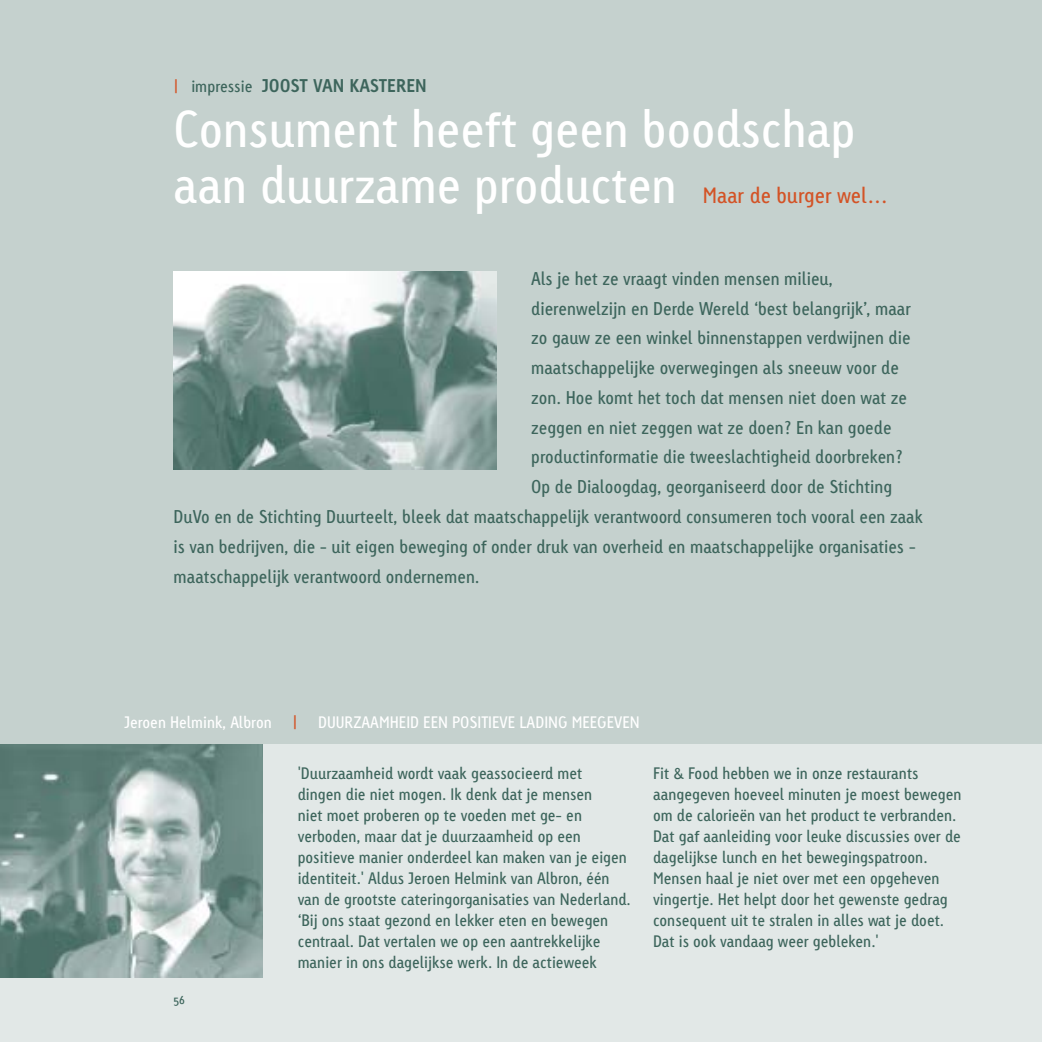
<style>
.page{position:relative;width:1042px;height:1042px;background:#c5d1ce}
.page>*{position:absolute;margin:0;border:0;box-sizing:border-box;transform-origin:0 0}
.t1{font:49px/56px "Linotype Tetria";color:#fff}
.t2{font:21px "Linotype Tetria";color:#d35326}
.t3{font:17.5px "Linotype Tetria";color:#3d655c}
.t4{font:700 17.5px "Linotype Tetria";color:#3d655c}
.t5{font:15.75px/21px "Linotype Tetria";color:#3d655c}
.t6{font:15.75px "Linotype Tetria";color:#fff}
.t7{font:15.75px "Linotype Tetria";color:#d35326}
.t8{font:12.25px "Linotype Tetria";color:#3d655c}
.s1{font-weight:400;font-size:15.75px;color:#d35326}
.s2{font-weight:400;font-size:15.75px}
</style>
<div class="page">
<div style="left:0;top:744px;width:1042px;height:298px;background:#e2e8e7"></div>
<img style="left:0;top:744px;width:263px;height:233px">
<img style="left:174px;top:271px;width:322px;height:199px">
<p class="t4" style="left:174px;top:79px;width:255px"><span class="s1">|</span> <span class="s2">impressie</span> JOOST VAN KASTEREN</p>
<h1 class="t1" style="left:174px;top:106px;width:684px">Consument heeft geen boodschap aan duurzame producten</h1>
<h2 class="t2" style="left:703px;top:187px;width:187px">Maar de burger wel…</h2>
<p class="t3" style="left:531px;top:272px;width:303px">Als je het ze vraagt vinden mensen milieu,</p>
<p class="t3" style="left:531px;top:302px;width:381px">dierenwelzijn en Derde Wereld ‘best belangrijk’, maar</p>
<p class="t3" style="left:531px;top:331px;width:381px">zo gauw ze een winkel binnenstappen verdwijnen die</p>
<p class="t3" style="left:531px;top:361px;width:369px">maatschappelijke overwegingen als sneeuw voor de</p>
<p class="t3" style="left:531px;top:391px;width:377px">zon. Hoe komt het toch dat mensen niet doen wat ze</p>
<p class="t3" style="left:531px;top:421px;width:362px">zeggen en niet zeggen wat ze doen? En kan goede</p>
<p class="t3" style="left:531px;top:450px;width:373px">productinformatie die tweeslachtigheid doorbreken?</p>
<p class="t3" style="left:531px;top:480px;width:362px">Op de Dialoogdag, georganiseerd door de Stichting</p>
<p class="t3" style="left:174px;top:510px;width:751px">DuVo en de Stichting Duurteelt, bleek dat maatschappelijk verantwoord consumeren toch vooral een zaak</p>
<p class="t3" style="left:174px;top:540px;width:744px">is van bedrijven, die - uit eigen beweging of onder druk van overheid en maatschappelijke organisaties -</p>
<p class="t3" style="left:174px;top:569px;width:307px">maatschappelijk verantwoord ondernemen.</p>
<p class="t6" style="left:124px;top:716px;width:149px">Jeroen Helmink, Albron</p>
<p class="t7" style="left:292px;top:716px;width:7px">|</p>
<p class="t6" style="left:318px;top:716px;width:323px">DUURZAAMHEID EEN POSITIEVE LADING MEEGEVEN</p>
<p class="t8" style="left:174px;top:995px;width:13px">56</p>
<p class="t5" style="left:298px;top:765px;width:335px">'Duurzaamheid wordt vaak geassocieerd met<br>dingen die niet mogen. Ik denk dat je mensen<br>niet moet proberen op te voeden met ge- en verboden, maar dat je duurzaamheid op een positieve manier onderdeel kan maken van je eigen identiteit.' Aldus Jeroen Helmink van Albron, één van de grootste cateringorganisaties van Nederland. ‘Bij ons staat gezond en lekker eten en bewegen centraal. Dat vertalen we op een aantrekkelijke manier in ons dagelijkse werk. In de actieweek</p>
<p class="t5" style="left:653px;top:765px;width:310px">Fit &amp; Food hebben we in onze restaurants aangegeven hoeveel minuten je moest bewegen om de calorieën van het product te verbranden.<br>Dat gaf aanleiding voor leuke discussies over de dagelijkse lunch en het bewegingspatroon.<br>Mensen haal je niet over met een opgeheven vingertje. Het helpt door het gewenste gedrag consequent uit te stralen in alles wat je doet.<br>Dat is ook vandaag weer gebleken.'</p>
</div>
